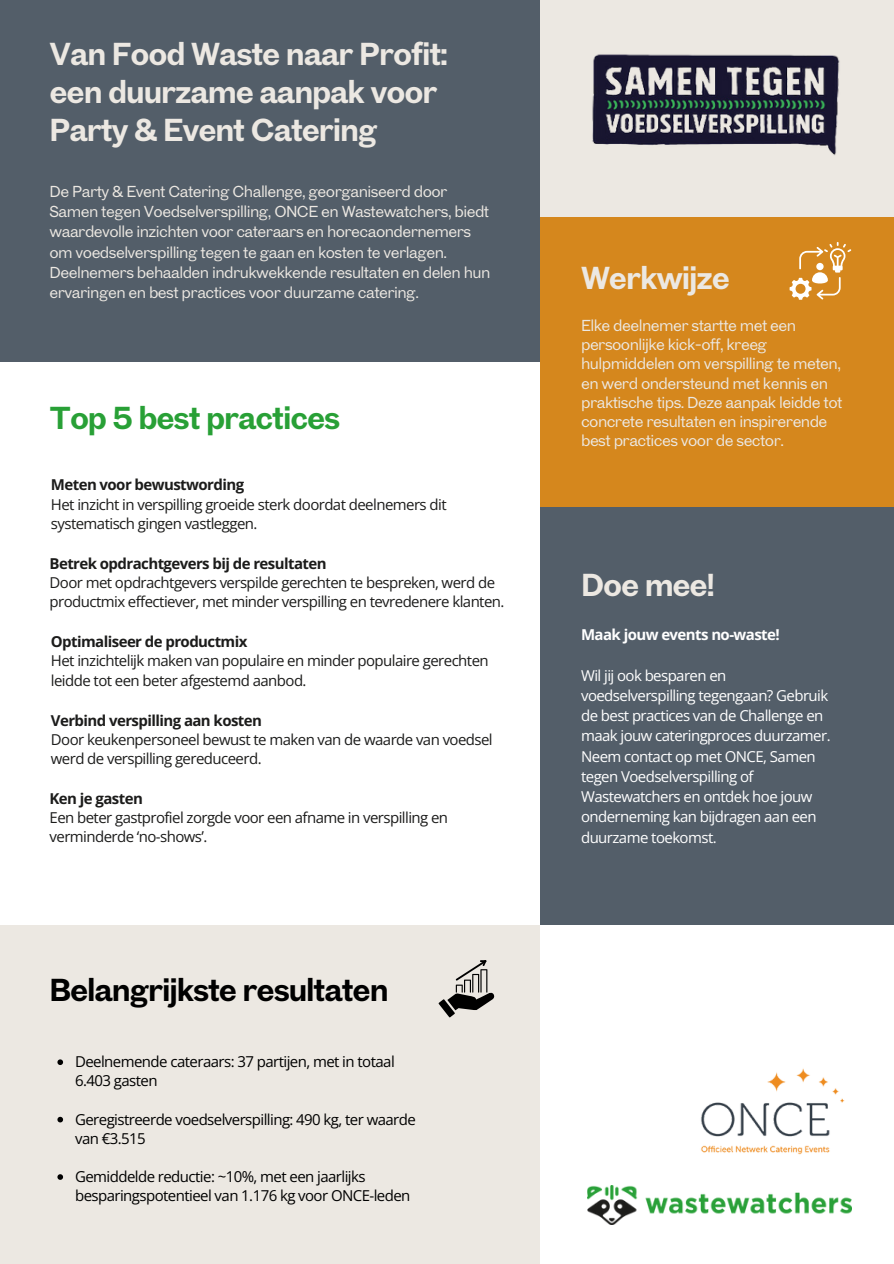
<style>
.page{position:relative;width:894px;height:1264px;background:#fff}
.page>*{position:absolute;margin:0;border:0;box-sizing:border-box;transform-origin:0 0}
.t1{font:700 30px/38.2px "Touvlo";letter-spacing:-.04em;color:#ece8e2}
.t2{font:700 30px "Touvlo";letter-spacing:-.04em;color:#000}
.t3{font:700 30px "Touvlo";letter-spacing:-.04em;color:#28a036}
.t4{font:15px/19.2px "Touvlo";letter-spacing:-.04em;color:#ece8e2}
.t5{font:15px/19.2px "Open Sans";letter-spacing:-.04em;color:#1c1c1b}
.t6{font:15px/20.2px "Open Sans";letter-spacing:-.04em;color:#fff}
.t7{font:15px/19.2px "Open Sans";letter-spacing:-.04em;color:#000}
.t8{font:700 15px "Open Sans";letter-spacing:-.04em;color:#1c1c1b}
.t9{font:700 15px "Open Sans";letter-spacing:-.04em;color:#fff}
</style>
<div class="page">
<div style="left:0;top:0;width:893px;height:1263px;background:#ece8e2"></div>
<div style="left:0;top:0;width:539px;height:362px;background:#535e69"></div>
<div style="left:539px;top:506px;width:354px;height:418px;background:#535e69"></div>
<div style="left:0;top:362px;width:539px;height:562px;background:#fff"></div>
<div style="left:539px;top:924px;width:354px;height:339px;background:#fff"></div>
<div style="left:539px;top:217px;width:354px;height:289px;background:#d5871d"></div>
<svg style="left:789px;top:242px;width:62px;height:57px"></svg>
<img style="left:592px;top:54px;width:248px;height:102px">
<img style="left:701px;top:1068px;width:144px;height:87px">
<img style="left:587px;top:1185px;width:264px;height:39px">
<svg style="left:57px;top:1059px;width:6px;height:6px"></svg>
<svg style="left:57px;top:1116px;width:6px;height:6px"></svg>
<svg style="left:57px;top:1174px;width:6px;height:5px"></svg>
<svg style="left:438px;top:960px;width:56px;height:57px"></svg>
<h1 class="t1" style="left:50px;top:33px;width:400px">Van Food Waste naar Profit: een duurzame aanpak voor<br>Party &amp; Event Catering</h1>
<p class="t4" style="left:50px;top:181px;width:442px;line-height:20.2px">De Party &amp; Event Catering Challenge, georganiseerd door Samen tegen Voedselverspilling, ONCE en Wastewatchers, biedt waardevolle inzichten voor cateraars en horecaondernemers om voedselverspilling tegen te gaan en kosten te verlagen.<br>Deelnemers behaalden indrukwekkende resultaten en delen hun ervaringen en best practices voor duurzame catering.</p>
<p class="t3" style="left:50px;top:395px;width:292px">Top 5 best practices</p>
<p class="t8" style="left:51px;top:474px;width:195px">Meten voor bewustwording</p>
<p class="t5" style="left:51px;top:494px;width:397px">Het inzicht in verspilling groeide sterk doordat deelnemers dit systematisch gingen vastleggen.</p>
<p class="t8" style="left:50px;top:553px;width:278px">Betrek opdrachtgevers bij de resultaten</p>
<p class="t5" style="left:50px;top:572px;width:456px">Door met opdrachtgevers verspilde gerechten te bespreken, werd de productmix effectiever, met minder verspilling en tevredenere klanten.</p>
<p class="t8" style="left:51px;top:631px;width:198px">Optimaliseer de productmix</p>
<p class="t5" style="left:51px;top:651px;width:439px">Het inzichtelijk maken van populaire en minder populaire gerechten leidde tot een beter afgestemd aanbod.</p>
<p class="t8" style="left:51px;top:709px;width:212px">Verbind verspilling aan kosten</p>
<p class="t5" style="left:51px;top:729px;width:443px">Door keukenpersoneel bewust te maken van de waarde van voedsel werd de verspilling gereduceerd.</p>
<h1 class="t8" style="left:50px;top:788px;width:95px">Ken je gasten</h1>
<p class="t5" style="left:50px;top:807px;width:400px">Een beter gastprofiel zorgde voor een afname in verspilling en verminderde ‘no-shows’.</p>
<p class="t2" style="left:50px;top:967px;width:340px">Belangrijkste resultaten</p>
<p class="t7" style="left:75px;top:1051px;width:321px">Deelnemende cateraars: 37 partijen, met in totaal<br>6.403 gasten</p>
<h1 class="t7" style="left:75px;top:1109px;width:342px">Geregistreerde voedselverspilling: 490 kg, ter waarde van €3.515</h1>
<h2 class="t7" style="left:75px;top:1166px;width:337px">Gemiddelde reductie: ~10%, met een jaarlijks besparingspotentieel van 1.176 kg voor ONCE-leden</h2>
<p class="t1" style="left:581px;top:258px;width:150px">Werkwijze</p>
<h1 class="t4" style="left:581px;top:315px;width:263px">Elke deelnemer startte met een persoonlijke kick-off, kreeg hulpmiddelen om verspilling te meten, en werd ondersteund met kennis en praktische tips. Deze aanpak leidde tot concrete resultaten en inspirerende best practices voor de sector.</h1>
<p class="t1" style="left:581px;top:564px;width:135px">Doe mee!</p>
<p class="t9" style="left:581px;top:624px;width:200px">Maak jouw events no-waste!</p>
<p class="t6" style="left:581px;top:664px;width:251px">Wil jij ook besparen en voedselverspilling tegengaan? Gebruik de best practices van de Challenge en maak jouw cateringproces duurzamer.<br>Neem contact op met ONCE, Samen tegen Voedselverspilling of<br>Wastewatchers en ontdek hoe jouw onderneming kan bijdragen aan een duurzame toekomst.</p>
</div>
